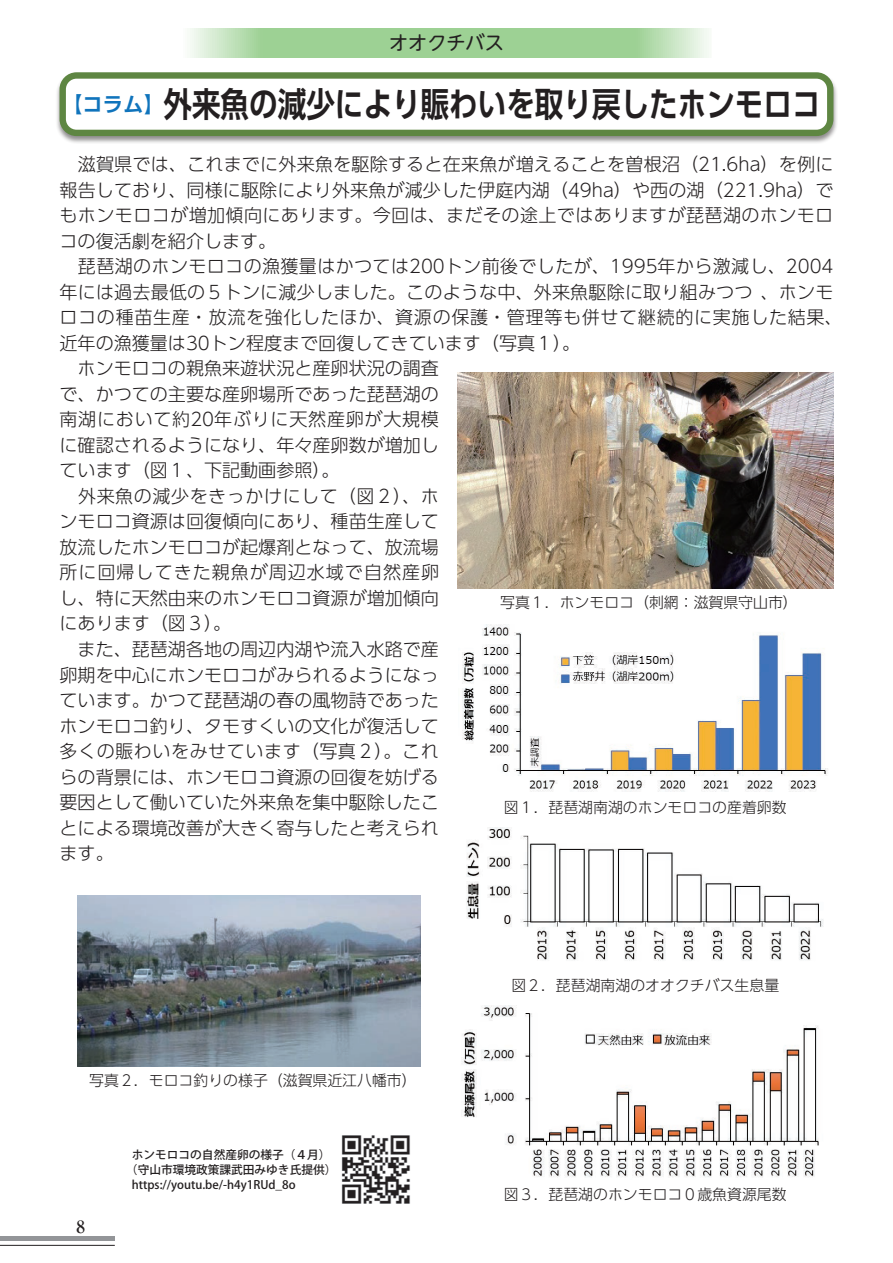
<style>
.page{position:relative;width:893px;height:1263px;background:#fff}
.page>*{position:absolute;margin:0;border:0;box-sizing:border-box;transform-origin:0 0}
.t1{font:700 34.05px "UD Shin Go Pro De";color:#231f20;scale:.84 1}
.t2{font:19.2px "UD Shin M Go Pro";color:#231f20}
.t3{font:300 18px/25.5px "UD Shin Go Pro";letter-spacing:.01em;color:#231f20;text-align:justify}
.t4{font:700 16.95px "Ryumin Pr 6";color:#231f20}
.t5{font:300 14.85px "UD Shin Go Pro";color:#231f20}
.t6{font:500 11.7px "Koz Go Pro";color:#231f20}
</style>
<div class="page">
<div style="left:55px;top:72px;width:783px;height:73px;background:#231f20;opacity:.5"></div>
<div style="left:63px;top:75px;width:767px;height:58px;background:#fff;border-radius:14px"></div>
<div style="left:60px;top:72px;width:773px;height:64px;border:6px solid #5e8642;border-radius:14px"></div>
<img style="left:341px;top:1135px;width:69px;height:69px">
<img style="left:78px;top:895px;width:343px;height:171px">
<img style="left:457px;top:372px;width:376px;height:217px">
<img style="left:462px;top:624px;width:366px;height:167px">
<img style="left:466px;top:827px;width:357px;height:134px">
<img style="left:461px;top:1006px;width:358px;height:172px">
<svg style="left:190px;top:28px;width:519px;height:29px;background:#a9d6a1"></svg>
<div style="left:0;top:1236px;width:115px;height:5px;background:#939598"></div>
<hr style="left:0;top:1245px;width:115px;height:1px;background:#231f20">
<p class="t2" style="left:389px;top:27px;width:116px">オオクチバス</p>
<p class="t1" style="left:62px;top:76px;width:905px"><sup>【コラム】</sup>外来魚の減少により賑わいを取り戻したホンモロコ</p>
<p class="t3" style="left:60px;top:151px;width:775px">　滋賀県では、これまでに外来魚を駆除すると在来魚が増えることを曽根沼（21.6ha）を例に報告しており、同様に駆除により外来魚が減少した伊庭内湖（49ha）や西の湖（221.9ha）でもホンモロコが増加傾向にあります。今回は、まだその途上ではありますが琵琶湖のホンモロコの復活劇を紹介します。</p>
<p class="t3" style="left:60px;top:253px;width:785px;text-align:left">　琵琶湖のホンモロコの漁獲量はかつては200トン前後でしたが、1995年から激減し、2004年には過去最低の５トンに減少しました。このような中、外来魚駆除に取り組みつつ 、ホンモロコの種苗生産・放流を強化したほか、資源の保護・管理等も併せて継続的に実施した結果、近年の漁獲量は30トン程度まで回復してきています（写真１）。</p>
<p class="t3" style="left:60px;top:355px;width:381px">　ホンモロコの親魚来遊状況と産卵状況の調査で、かつての主要な産卵場所であった琵琶湖の南湖において約20年ぶりに天然産卵が大規模に確認されるようになり、年々産卵数が増加しています（図１、下記動画参照）。</p>
<p class="t3" style="left:60px;top:483px;width:381px">　外来魚の減少をきっかけにして（図２）、ホンモロコ資源は回復傾向にあり、種苗生産して放流したホンモロコが起爆剤となって、放流場所に回帰してきた親魚が周辺水域で自然産卵し、特に天然由来のホンモロコ資源が増加傾向にあります（図３）。</p>
<p class="t3" style="left:60px;top:636px;width:381px">　また、琵琶湖各地の周辺内湖や流入水路で産卵期を中心にホンモロコがみられるようになっています。かつて琵琶湖の春の風物詩であったホンモロコ釣り、タモすくいの文化が復活して多くの賑わいをみせています（写真２）。これらの背景には、ホンモロコ資源の回復を妨げる要因として働いていた外来魚を集中駆除したことによる環境改善が大きく寄与したと考えられます。</p>
<p class="t5" style="left:500px;top:591px;width:299px">写真１．ホンモロコ（刺網：滋賀県守山市）</p>
<p class="t5" style="left:504px;top:795px;width:284px">図１．琵琶湖南湖のホンモロコの産着卵数</p>
<p class="t5" style="left:89px;top:1068px;width:329px">写真２．モロコ釣りの様子（滋賀県近江八幡市）</p>
<p class="t4" style="left:77px;top:1213px;width:10px">8</p>
<p class="t6" style="left:132px;top:1147px;width:200px">ホンモロコの自然産卵の様子（４月）</p>
<p class="t6" style="left:126px;top:1162px;width:212px">（守山市環境政策課武田みゆき氏提供）</p>
<p class="t6" style="left:132px;top:1177px;width:165px">https://youtu.be/-h4y1RUd_8o</p>
<p class="t5" style="left:511px;top:973px;width:269px">図２．琵琶湖南湖のオオクチバス生息量</p>
<p class="t5" style="left:504px;top:1182px;width:284px">図３．琵琶湖のホンモロコ０歳魚資源尾数</p>
</div>
